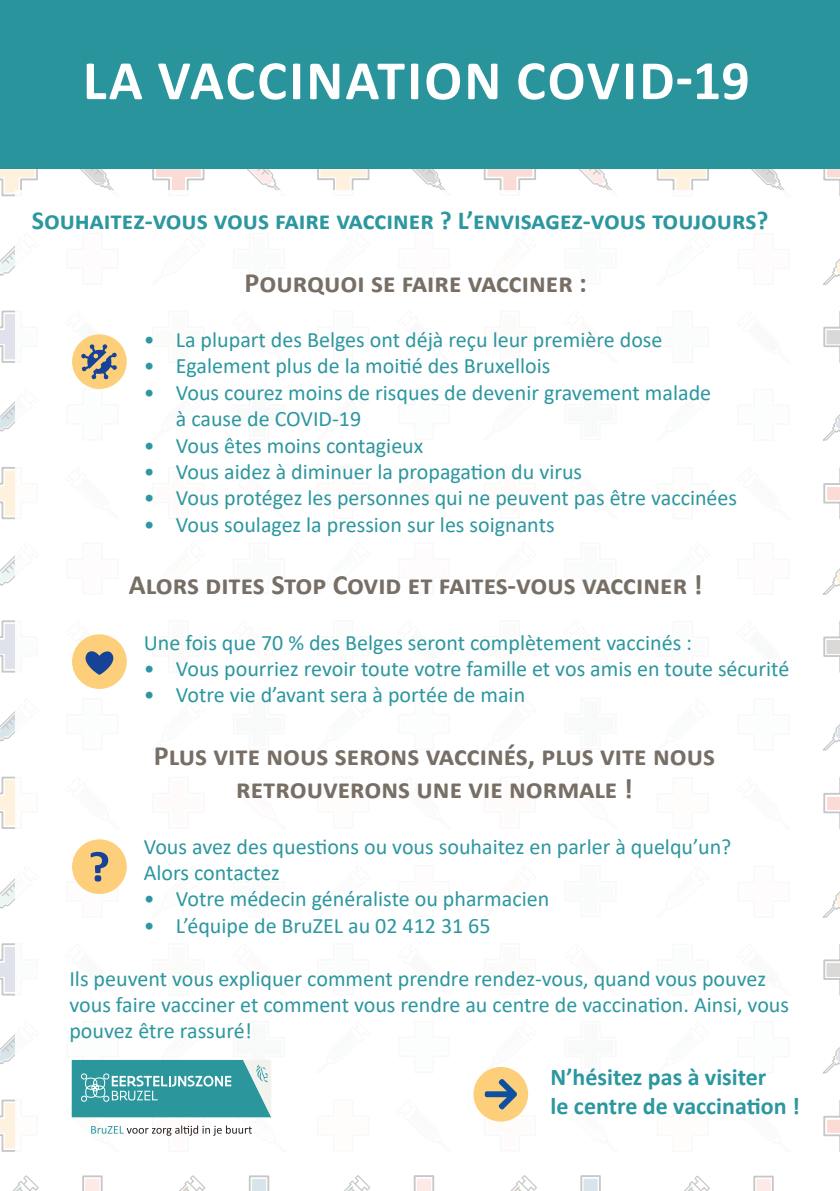
<style>
.page{position:relative;width:840px;height:1191px;background:#fff}
.page>*{position:absolute;margin:0;border:0;box-sizing:border-box;transform-origin:0 0}
.t1{font:700 56px "Calibri";letter-spacing:.04em;color:#fff}
.t2{font:700 28px/33.6px "Calibri";color:#776e65;text-align:center}
.t3{font:700 26px "Calibri";color:#2c979f}
.t4{font:700 24px "Calibri";color:#2c979f}
.t5{font:22px/26.4px "Calibri";color:#2c979f}
</style>
<div class="page">
<svg style="left:0;top:555px;width:15px;height:31px"></svg>
<svg style="left:0;top:620px;width:15px;height:53px"></svg>
<svg style="left:0;top:711px;width:15px;height:31px"></svg>
<svg style="left:0;top:776px;width:15px;height:53px"></svg>
<svg style="left:0;top:878px;width:15px;height:31px"></svg>
<svg style="left:0;top:943px;width:15px;height:53px"></svg>
<svg style="left:0;top:1034px;width:15px;height:30px"></svg>
<svg style="left:0;top:1099px;width:15px;height:53px"></svg>
<svg style="left:823px;top:569px;width:16px;height:26px"></svg>
<svg style="left:823px;top:636px;width:16px;height:21px"></svg>
<svg style="left:823px;top:725px;width:16px;height:26px"></svg>
<svg style="left:823px;top:793px;width:16px;height:21px"></svg>
<svg style="left:823px;top:892px;width:16px;height:26px"></svg>
<svg style="left:823px;top:959px;width:16px;height:21px"></svg>
<svg style="left:823px;top:1048px;width:16px;height:26px"></svg>
<svg style="left:823px;top:1115px;width:16px;height:22px"></svg>
<svg style="left:12px;top:1175px;width:27px;height:16px"></svg>
<svg style="left:82px;top:1175px;width:21px;height:16px"></svg>
<svg style="left:179px;top:1175px;width:27px;height:16px"></svg>
<svg style="left:249px;top:1175px;width:21px;height:16px"></svg>
<svg style="left:344px;top:1175px;width:27px;height:16px"></svg>
<svg style="left:413px;top:1175px;width:22px;height:16px"></svg>
<svg style="left:510px;top:1175px;width:27px;height:16px"></svg>
<svg style="left:580px;top:1175px;width:21px;height:16px"></svg>
<svg style="left:684px;top:1175px;width:26px;height:16px"></svg>
<svg style="left:753px;top:1175px;width:21px;height:16px"></svg>
<svg style="left:64px;top:168px;width:58px;height:22px"></svg>
<svg style="left:0;top:168px;width:39px;height:29px"></svg>
<svg style="left:231px;top:168px;width:58px;height:22px"></svg>
<svg style="left:151px;top:168px;width:54px;height:22px"></svg>
<svg style="left:395px;top:168px;width:58px;height:22px"></svg>
<svg style="left:316px;top:168px;width:54px;height:22px"></svg>
<svg style="left:562px;top:168px;width:58px;height:22px"></svg>
<svg style="left:482px;top:168px;width:54px;height:22px"></svg>
<svg style="left:0;top:246px;width:15px;height:30px"></svg>
<svg style="left:0;top:310px;width:15px;height:53px"></svg>
<svg style="left:0;top:401px;width:15px;height:31px"></svg>
<svg style="left:0;top:467px;width:15px;height:53px"></svg>
<svg style="left:735px;top:168px;width:58px;height:22px"></svg>
<svg style="left:655px;top:168px;width:54px;height:22px"></svg>
<svg style="left:821px;top:168px;width:18px;height:13px"></svg>
<svg style="left:823px;top:260px;width:16px;height:25px"></svg>
<svg style="left:823px;top:326px;width:16px;height:21px"></svg>
<svg style="left:823px;top:415px;width:16px;height:26px"></svg>
<svg style="left:823px;top:483px;width:16px;height:21px"></svg>
<div style="left:16px;top:190px;width:806px;height:971px;background:#fff"></div>
<div style="left:0;top:0;width:839px;height:168px;background:#2a949d"></div>
<svg style="left:71px;top:1059px;width:201px;height:77px"></svg>
<div style="left:473px;top:1067px;width:55px;height:54px;background:#fdcf7a;border-radius:50%"></div>
<svg style="left:480px;top:1067px;width:49px;height:55px"></svg>
<div style="left:72px;top:839px;width:55px;height:55px;background:#fdcf7a;border-radius:50%"></div>
<svg style="left:72px;top:852px;width:47px;height:42px"></svg>
<div style="left:72px;top:634px;width:55px;height:55px;background:#fdcf7a;border-radius:50%"></div>
<svg style="left:72px;top:634px;width:50px;height:41px"></svg>
<div style="left:72px;top:334px;width:55px;height:55px;background:#fdcf7a;border-radius:50%"></div>
<svg style="left:72px;top:334px;width:50px;height:45px"></svg>
<p class="t1" style="left:83px;top:41px;width:668px">LA VACCINATION COVID-19</p>
<p class="t3" style="left:32px;top:202px;width:738px">Souhaitez-vous vous faire vacciner ? L’envisagez-vous toujours?</p>
<p class="t2" style="left:244px;top:265px;width:344px">Pourquoi se faire vacciner :</p>
<p class="t5" style="left:144px;top:326px;width:520px">• La plupart des Belges ont déjà reçu leur première dose</p>
<p class="t5" style="left:144px;top:352px;width:408px">• Egalement plus de la moitié des Bruxellois</p>
<p class="t5" style="left:176px;top:379px;width:536px;text-indent:-32px">• Vous courez moins de risques de devenir gravement malade à cause de COVID-19</p>
<p class="t5" style="left:144px;top:431px;width:281px">• Vous êtes moins contagieux</p>
<p class="t5" style="left:144px;top:458px;width:439px">• Vous aidez à diminuer la propagation du virus</p>
<p class="t5" style="left:144px;top:484px;width:594px">• Vous protégez les personnes qui ne peuvent pas être vaccinées</p>
<p class="t5" style="left:144px;top:511px;width:412px">• Vous soulagez la pression sur les soignants</p>
<p class="t2" style="left:129px;top:568px;width:575px">Alors dites Stop Covid et faites-vous vacciner !</p>
<p class="t5" style="left:144px;top:628px;width:549px">Une fois que 70 % des Belges seront complètement vaccinés :</p>
<p class="t5" style="left:144px;top:655px;width:646px">• Vous pourriez revoir toute votre famille et vos amis en toute sécurité</p>
<p class="t5" style="left:144px;top:681px;width:383px">• Votre vie d’avant sera à portée de main</p>
<p class="t2" style="left:154px;top:738px;width:562px">Plus vite nous serons vaccinés, plus vite nous retrouverons une vie normale !</p>
<p class="t5" style="left:144px;top:832px;width:589px">Vous avez des questions ou vous souhaitez en parler à quelqu’un?<br>Alors contactez</p>
<p class="t5" style="left:144px;top:885px;width:407px">• Votre médecin généraliste ou pharmacien</p>
<p class="t5" style="left:144px;top:911px;width:348px">• L’équipe de BruZEL au 02 412 31 65</p>
<p class="t5" style="left:69px;top:964px;width:720px">Ils peuvent vous expliquer comment prendre rendez-vous, quand vous pouvez vous faire vacciner et comment vous rendre au centre de vaccination. Ainsi, vous pouvez être rassuré!</p>
<p class="t4" style="left:550px;top:1060px;width:217px">N’hésitez pas à visiter</p>
<p class="t4" style="left:550px;top:1088px;width:251px">le centre de vaccination !</p>
</div>
